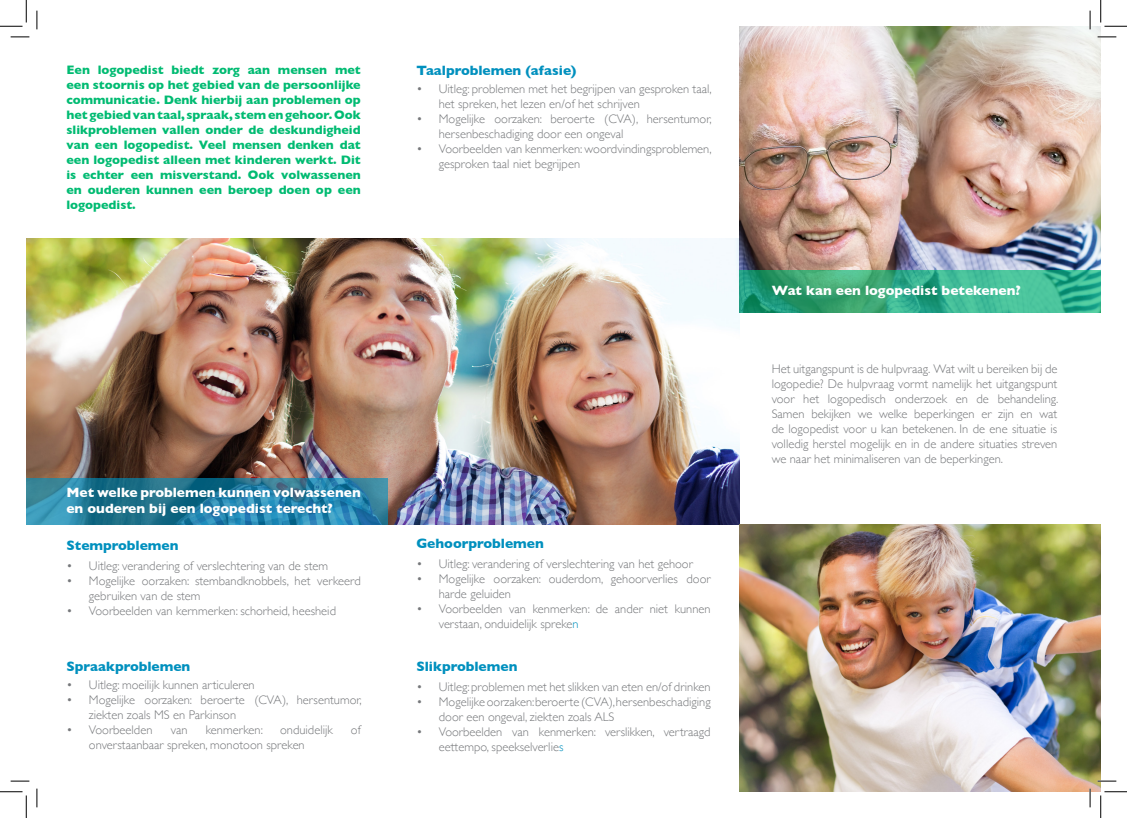
<style>
.page{position:relative;width:1127px;height:818px;background:#fff}
.page>*{position:absolute;margin:0;border:0;box-sizing:border-box;transform-origin:0 0}
.t1{font:700 13.75px/16.5px "Gill Sans";color:#fff}
.t2{font:700 13.75px "Gill Sans";color:#0090be}
.t3{font:300 12.5px/15px "Gill Sans";color:#76787b}
.t4{font:700 12.5px/15px "Gill Sans";color:#00bb72;text-align:justify}
.s1{color:#0090be}
</style>
<div class="page">
<img style="left:26px;top:238px;width:712px;height:286px">
<svg style="left:26px;top:478px;width:362px;height:46px;background:#267d9e"></svg>
<img style="left:738px;top:26px;width:362px;height:244px">
<svg style="left:738px;top:270px;width:362px;height:42px;background:#37ad85"></svg>
<img style="left:738px;top:524px;width:362px;height:268px">
<svg style="left:11px;top:36px;width:18px;height:2px"></svg>
<svg style="left:1097px;top:36px;width:18px;height:2px"></svg>
<svg style="left:11px;top:780px;width:18px;height:2px"></svg>
<svg style="left:1097px;top:780px;width:18px;height:2px"></svg>
<svg style="left:36px;top:11px;width:2px;height:18px"></svg>
<svg style="left:36px;top:788px;width:2px;height:19px"></svg>
<svg style="left:1088px;top:11px;width:2px;height:18px"></svg>
<svg style="left:1088px;top:788px;width:2px;height:19px"></svg>
<svg style="left:0;top:0;width:27px;height:27px"></svg>
<svg style="left:0;top:791px;width:27px;height:27px"></svg>
<svg style="left:1100px;top:0;width:26px;height:27px"></svg>
<svg style="left:1100px;top:791px;width:26px;height:27px"></svg>
<p class="t4" style="left:66px;top:62px;width:296px">Een logopedist biedt zorg aan mensen met een stoornis op het gebied van de persoonlijke communicatie. Denk hierbij aan problemen op het gebied van taal, spraak, stem en gehoor. Ook slikproblemen vallen onder de deskundigheid van een logopedist. Veel mensen denken dat een logopedist alleen met kinderen werkt. Dit is echter een misverstand. Ook volwassenen en ouderen kunnen een beroep doen op een logopedist.</p>
<p class="t2" style="left:416px;top:62px;width:162px">Taalproblemen (afasie)</p>
<p class="t3" style="left:439px;top:81px;width:274px;text-indent:-22px">• Uitleg: problemen met het begrijpen van gesproken taal, het spreken, het lezen en/of het schrijven</p>
<p class="t3" style="left:439px;top:111px;width:274px;text-indent:-22px">• Mogelijke oorzaken: beroerte (CVA), hersentumor, hersenbeschadiging door een ongeval</p>
<p class="t3" style="left:439px;top:141px;width:274px;text-indent:-22px">• Voorbeelden van kenmerken: woordvindingsproblemen, gesproken taal niet begrijpen</p>
<p class="t1" style="left:66px;top:484px;width:296px">Met welke problemen kunnen volwassenen en ouderen bij een logopedist terecht?</p>
<p class="t2" style="left:66px;top:537px;width:113px">Stemproblemen</p>
<p class="t3" style="left:66px;top:559px;width:263px">• Uitleg: verandering of verslechtering van de stem</p>
<p class="t3" style="left:89px;top:574px;width:273px;text-indent:-22px">• Mogelijke oorzaken: stembandknobbels, het verkeerd gebruiken van de stem</p>
<p class="t3" style="left:66px;top:604px;width:271px">• Voorbeelden van kernmerken: schorheid, heesheid</p>
<p class="t2" style="left:66px;top:658px;width:125px">Spraakproblemen</p>
<p class="t3" style="left:66px;top:678px;width:190px">• Uitleg: moeilijk kunnen articuleren</p>
<p class="t3" style="left:89px;top:693px;width:274px;text-indent:-22px">• Mogelijke oorzaken: beroerte (CVA), hersentumor, ziekten zoals MS en Parkinson</p>
<p class="t3" style="left:66px;top:723px;width:87px">• Voorbeelden</p>
<p class="t3" style="left:171px;top:723px;width:18px">van</p>
<p class="t3" style="left:206px;top:723px;width:59px">kenmerken:</p>
<p class="t3" style="left:280px;top:723px;width:54px">onduidelijk</p>
<p class="t3" style="left:351px;top:723px;width:11px">of</p>
<p class="t3" style="left:89px;top:738px;width:217px">onverstaanbaar spreken, monotoon spreken</p>
<p class="t2" style="left:416px;top:535px;width:129px">Gehoorproblemen</p>
<p class="t3" style="left:416px;top:557px;width:278px">• Uitleg: verandering of verslechtering van het gehoor</p>
<p class="t3" style="left:439px;top:572px;width:273px;text-indent:-22px">• Mogelijke oorzaken: ouderdom, gehoorverlies door harde geluiden</p>
<p class="t3" style="left:439px;top:602px;width:273px;text-indent:-22px">• Voorbeelden van kenmerken: de ander niet kunnen verstaan, onduidelijk spreke<span class="s1">n</span></p>
<p class="t2" style="left:416px;top:658px;width:103px">Slikproblemen</p>
<p class="t3" style="left:416px;top:680px;width:296px">• Uitleg: problemen met het slikken van eten en/of drinken</p>
<p class="t3" style="left:439px;top:695px;width:273px;text-indent:-22px">• Mogelijke oorzaken: beroerte (CVA), hersenbeschadiging door een ongeval, ziekten zoals ALS</p>
<p class="t3" style="left:439px;top:725px;width:273px;text-indent:-22px">• Voorbeelden van kenmerken: verslikken, vertraagd eettempo, speekselverlie<span class="s1">s</span></p>
<p class="t1" style="left:771px;top:282px;width:250px">Wat kan een logopedist betekenen?</p>
<p class="t3" style="left:771px;top:362px;width:288px;text-align:justify">Het uitgangspunt is de hulpvraag. Wat wilt u bereiken bij de logopedie? De hulpvraag vormt namelijk het uitgangspunt voor het logopedisch onderzoek en de behandeling.<br>Samen bekijken we welke beperkingen er zijn en wat de logopedist voor u kan betekenen. In de ene situatie is volledig herstel mogelijk en in de andere situaties streven we naar het minimaliseren van de beperkingen.</p>
</div>
